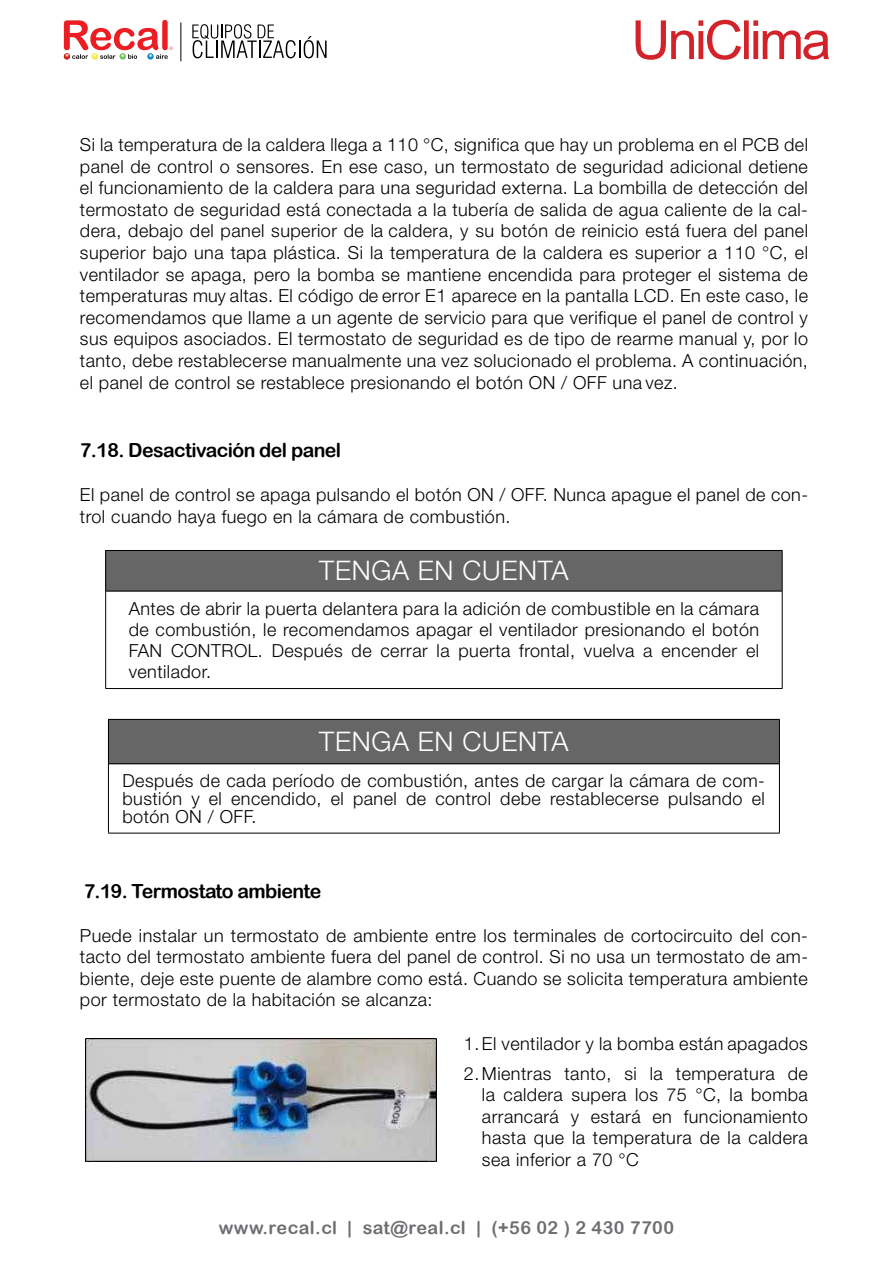
<style>
.page{position:relative;width:893px;height:1263px;background:#fff}
.page>*{position:absolute;margin:0;border:0;box-sizing:border-box;transform-origin:0 0}
.t1{font:300 27px "Helvetica Neue LT Std";letter-spacing:.025em;color:#fff}
.t2{font:19.5px "Arial Rounded MT Bold";letter-spacing:-.03em;color:#000}
.t3{font:300 18px/21.6px "Helvetica Neue LT Std";letter-spacing:.025em;color:#000;text-align:justify}
.t4{font:18px "Arial Rounded MT Bold";letter-spacing:.025em;color:#6d6e71}
</style>
<div class="page">
<svg style="left:636px;top:20px;width:193px;height:40px"></svg>
<svg style="left:64px;top:20px;width:109px;height:40px"></svg>
<svg style="left:192px;top:24px;width:135px;height:34px"></svg>
<hr style="left:180px;top:22px;width:1px;height:39px;background:#000">
<div style="left:106px;top:550px;width:676px;height:41px;background:#666"></div>
<hr style="left:105px;top:550px;width:678px;height:1px;background:#000">
<hr style="left:105px;top:551px;width:1px;height:40px;background:#000">
<hr style="left:782px;top:551px;width:1px;height:40px;background:#000">
<hr style="left:105px;top:591px;width:1px;height:97px;background:#000">
<hr style="left:782px;top:591px;width:1px;height:97px;background:#000">
<hr style="left:105px;top:688px;width:678px;height:1px;background:#000">
<hr style="left:106px;top:590px;width:676px;height:2px;background:#000">
<div style="left:108px;top:719px;width:671px;height:45px;background:#666"></div>
<hr style="left:108px;top:719px;width:672px;height:1px;background:#000">
<hr style="left:108px;top:720px;width:1px;height:44px;background:#000">
<hr style="left:779px;top:720px;width:1px;height:44px;background:#000">
<hr style="left:108px;top:764px;width:1px;height:69px;background:#000">
<hr style="left:779px;top:764px;width:1px;height:69px;background:#000">
<hr style="left:108px;top:833px;width:672px;height:1px;background:#000">
<hr style="left:109px;top:763px;width:670px;height:1px;background:#000">
<img style="left:85px;top:1039px;width:351px;height:122px">
<p class="t3" style="left:80px;top:133px;width:730px">Si la temperatura de la caldera llega a 110 °C, significa que hay un problema en el PCB del panel de control o sensores. En ese caso, un termostato de seguridad adicional detiene el funcionamiento de la caldera para una seguridad externa. La bombilla de detección del termostato de seguridad está conectada a la tubería de salida de agua caliente de la cal&shy;dera, debajo del panel superior de la caldera, y su botón de reinicio está fuera del panel superior bajo una tapa plástica. Si la temperatura de la caldera es superior a 110 °C, el ventilador se apaga, pero la bomba se mantiene encendida para proteger el sistema de temperaturas muy altas. El código de error E1 aparece en la pantalla LCD. En este caso, le recomendamos que llame a un agente de servicio para que verifique el panel de control y sus equipos asociados. El termostato de seguridad es de tipo de rearme manual y, por lo tanto, debe restablecerse manualmente una vez solucionado el problema. A continuación, el panel de control se restablece presionando el botón ON / OFF una vez.</p>
<p class="t2" style="left:80px;top:439px;width:263px">7.18. Desactivación del panel</p>
<p class="t3" style="left:80px;top:483px;width:730px">El panel de control se apaga pulsando el botón ON / OFF. Nunca apague el panel de con&shy;trol cuando haya fuego en la cámara de combustión.</p>
<h1 class="t1" style="left:319px;top:554px;width:251px">TENGA EN CUENTA</h1>
<p class="t3" style="left:129px;top:597px;width:632px;line-height:21px">Antes de abrir la puerta delantera para la adición de combustible en la cámara de combustión, le recomendamos apagar el ventilador presionando el botón FAN CONTROL. Después de cerrar la puerta frontal, vuelva a encender el ventilador.</p>
<h1 class="t1" style="left:319px;top:725px;width:251px">TENGA EN CUENTA</h1>
<p class="t3" style="left:122px;top:771px;width:644px;line-height:18px">Después de cada período de combustión, antes de cargar la cámara de com&shy;bustión y el encendido, el panel de control debe restablecerse pulsando el botón ON / OFF.</p>
<p class="t2" style="left:84px;top:879px;width:239px">7.19. Termostato ambiente</p>
<p class="t3" style="left:80px;top:924px;width:730px">Puede instalar un termostato de ambiente entre los terminales de cortocircuito del con&shy;tacto del termostato ambiente fuera del panel de control. Si no usa un termostato de am&shy;biente, deje este puente de alambre como está. Cuando se solicita temperatura ambiente por termostato de la habitación se alcanza:</p>
<p class="t3" style="left:464px;top:1032px;width:345px">1.El ventilador y la bomba están apagados</p>
<p class="t3" style="left:482px;top:1062px;width:327px;text-indent:-18px">2. Mientras tanto, si la temperatura de la caldera supera los 75 °C, la bomba arrancará y estará en funcionamiento hasta que la temperatura de la caldera sea inferior a 70 °C</p>
<p class="t4" style="left:219px;top:1217px;width:457px">www.recal.cl | sat@real.cl | (+56 02 ) 2 430 7700</p>
</div>
